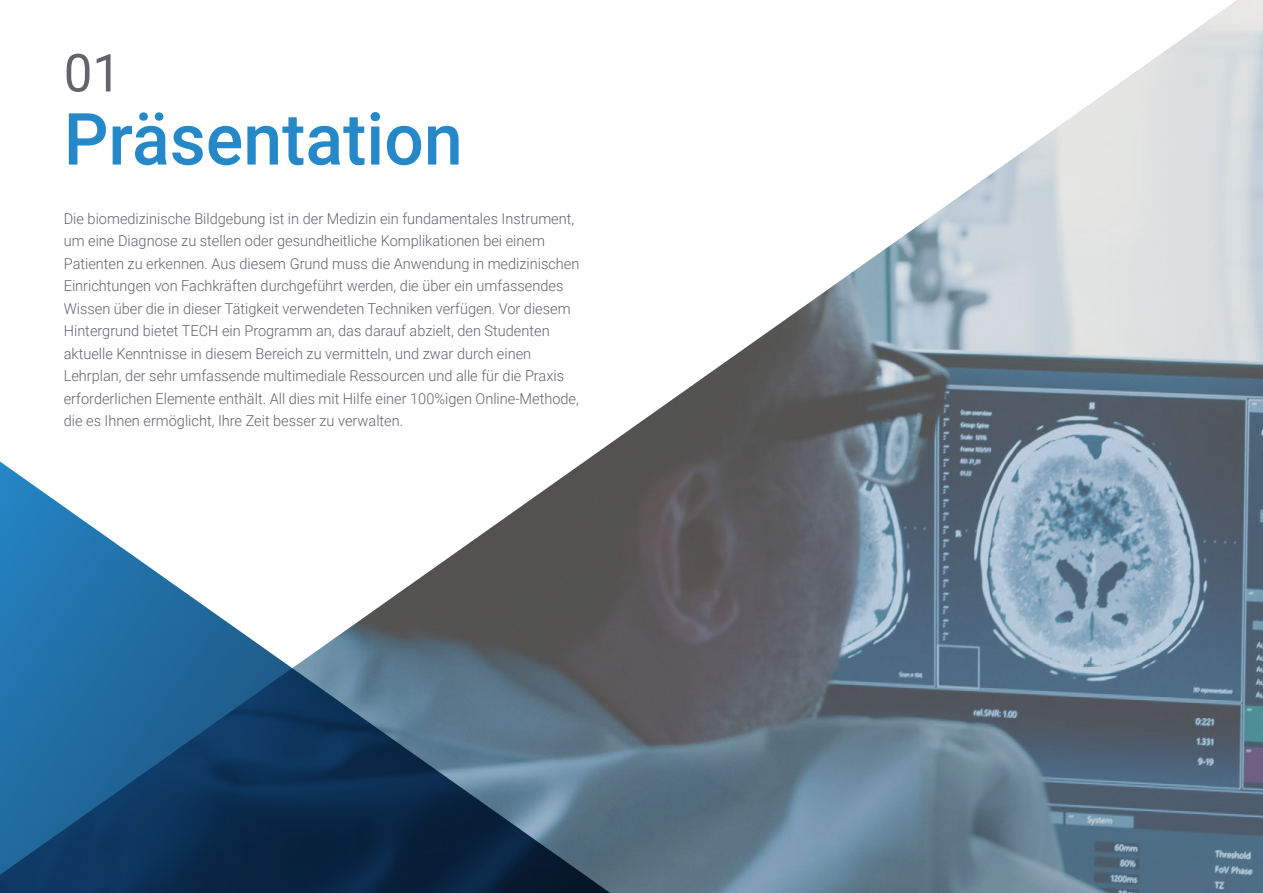
<style>
.page{position:relative;width:1263px;height:893px;background:#fff}
.page>*{position:absolute;margin:0;border:0;box-sizing:border-box;transform-origin:0 0}
.t1{font:500 72px "Roboto";color:#2488c9}
.t2{font:52.5px "Roboto";color:#61646a}
.t3{font:300 15px/22.5px "Roboto";color:#61646a}
</style>
<div class="page">
<img style="left:606px;top:0;width:657px;height:893px">
<svg style="left:0;top:446px;width:640px;height:447px"></svg>
<h2 class="t2" style="left:64px;top:36px;width:59px">01</h2>
<h1 class="t1" style="left:64px;top:89px;width:400px">Präsentation</h1>
<p class="t3" style="left:64px;top:207px;width:517px">Die biomedizinische Bildgebung ist in der Medizin ein fundamentales Instrument, um eine Diagnose zu stellen oder gesundheitliche Komplikationen bei einem Patienten zu erkennen. Aus diesem Grund muss die Anwendung in medizinischen Einrichtungen von Fachkräften durchgeführt werden, die über ein umfassendes Wissen über die in dieser Tätigkeit verwendeten Techniken verfügen. Vor diesem Hintergrund bietet TECH ein Programm an, das darauf abzielt, den Studenten aktuelle Kenntnisse in diesem Bereich zu vermitteln, und zwar durch einen Lehrplan, der sehr umfassende multimediale Ressourcen und alle für die Praxis erforderlichen Elemente enthält. All dies mit Hilfe einer 100%igen Online-Methode, die es Ihnen ermöglicht, Ihre Zeit besser zu verwalten.</p>
</div>
